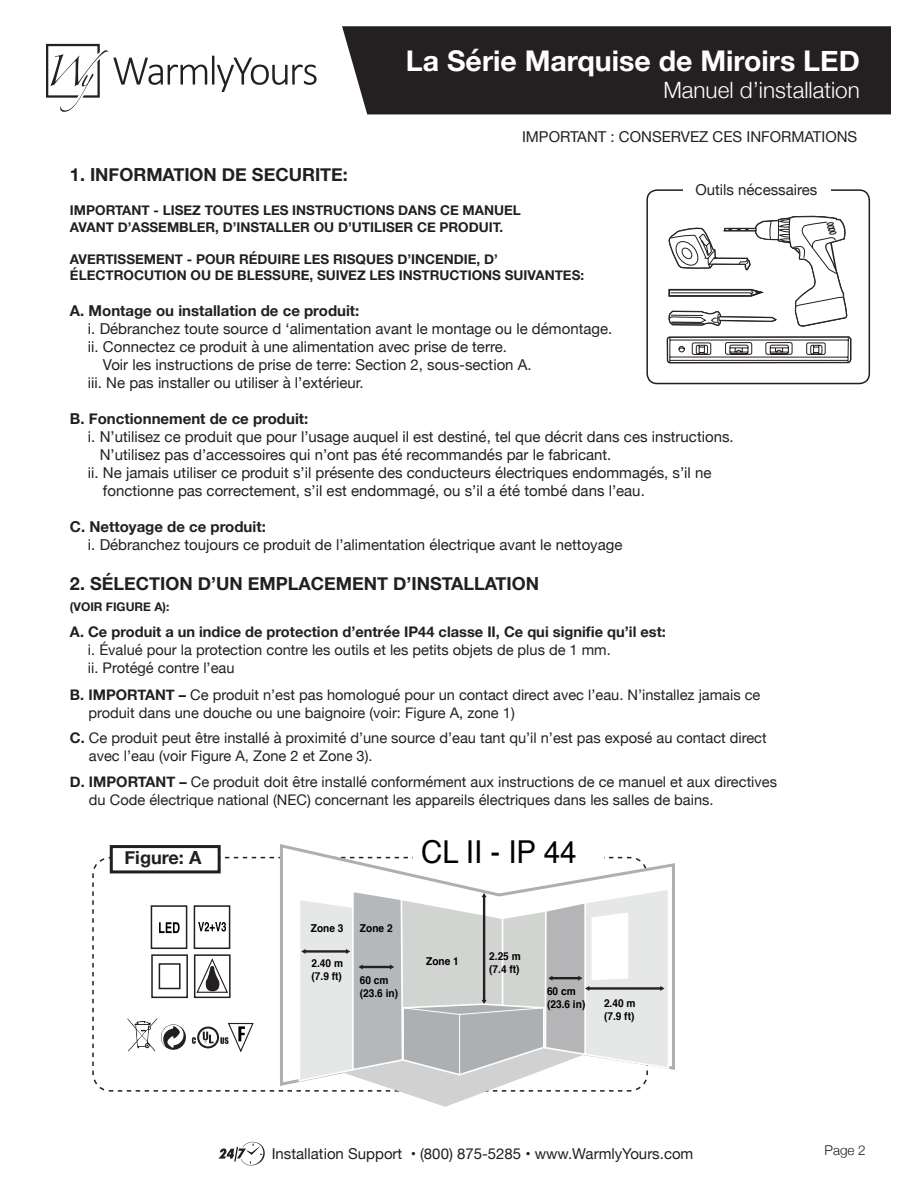
<style>
.page{position:relative;width:918px;height:1188px;background:#fff}
.page>*{position:absolute;margin:0;border:0;box-sizing:border-box;transform-origin:0 0}
.t1{font:31.5px "Helvetica";color:#000;scale:.93 1}
.t2{font:700 28.5px "Helvetica Neue";color:#fff}
.t3{font:300 22.5px "Helvetica Neue";color:#fff}
.t4{font:700 18.15px "Helvetica Neue";color:#231f20}
.t5{font:700 18px "Helvetica Neue";color:#231f20}
.t6{font:15px/18px "Helvetica Neue";color:#231f20}
.t7{font:700 15px "Helvetica Neue";color:#231f20}
.t8{font:14.7px/18px "Helvetica Neue";color:#231f20}
.t9{font:700 14.7px "Helvetica Neue";color:#231f20}
.t10{font:700 13.5px/16.2px "Helvetica Neue";color:#231f20}
.t11{font:300 13.5px "Helvetica Neue";color:#231f20}
.t12{font:700 12px "Helvetica Neue";color:#231f20}
.t13{font:700 10.95px/13px "Helvetica";color:#000;scale:.93 1}
.s1{font-weight:700}
</style>
<div class="page">
<div style="left:342px;top:26px;width:549px;height:88px;background:#241f21"></div>
<svg style="left:218px;top:1142px;width:47px;height:24px"></svg>
<svg style="left:92px;top:856px;width:182px;height:236px"></svg>
<svg style="left:278px;top:844px;width:397px;height:226px"></svg>
<svg style="left:118px;top:880px;width:552px;height:227px"></svg>
<div style="left:111px;top:847px;width:108px;height:25px;background:#fff"></div>
<div style="left:110px;top:845px;width:111px;height:28px;border:3px solid #231f20"></div>
<svg style="left:46px;top:44px;width:271px;height:68px"></svg>
<svg style="left:666px;top:215px;width:186px;height:149px"></svg>
<div style="left:646px;top:189px;width:224px;height:195px;border:2px solid #231f20;border-radius:10px"></div>
<div style="left:683px;top:180px;width:148px;height:20px;background:#fff"></div>
<p class="t2" style="left:406px;top:39px;width:455px">La Série Marquise de Miroirs LED</p>
<p class="t3" style="left:663px;top:72px;width:198px">Manuel d’installation</p>
<p class="t6" style="left:522px;top:128px;width:337px">IMPORTANT : CONSERVEZ CES INFORMATIONS</p>
<p class="t5" style="left:70px;top:161px;width:279px">1. INFORMATION DE SECURITE:</p>
<p class="t10" style="left:70px;top:203px;width:452px">IMPORTANT - LISEZ TOUTES LES INSTRUCTIONS DANS CE MANUEL<br>AVANT D’ASSEMBLER, D’INSTALLER OU D’UTILISER CE PRODUIT.</p>
<p class="t10" style="left:70px;top:251px;width:516px">AVERTISSEMENT - POUR RÉDUIRE LES RISQUES D’INCENDIE, D’<br>ÉLECTROCUTION OU DE BLESSURE, SUIVEZ LES INSTRUCTIONS SUIVANTES:</p>
<p class="t7" style="left:70px;top:299px;width:291px">A. Montage ou installation de ce produit:</p>
<p class="t6" style="left:88px;top:321px;width:526px">i. Débranchez toute source d ‘alimentation avant le montage ou le démontage.</p>
<p class="t6" style="left:103px;top:339px;width:430px;text-indent:-15px">ii. Connectez ce produit à une alimentation avec prise de terre.<br>Voir les instructions de prise de terre: Section 2, sous-section A.</p>
<p class="t6" style="left:88px;top:375px;width:277px">iii. Ne pas installer ou utiliser à l’extérieur.</p>
<p class="t7" style="left:70px;top:407px;width:240px">B. Fonctionnement de ce produit:</p>
<p class="t6" style="left:100px;top:429px;width:636px;text-indent:-12px">i. N’utilisez ce produit que pour l’usage auquel il est destiné, tel que décrit dans ces instructions.<br>N’utilisez pas d’accessoires qui n’ont pas été recommandés par le fabricant.</p>
<p class="t6" style="left:103px;top:465px;width:610px;text-indent:-15px">ii. Ne jamais utiliser ce produit s’il présente des conducteurs électriques endommagés, s’il ne fonctionne pas correctement, s’il est endommagé, ou s’il a été tombé dans l’eau.</p>
<p class="t7" style="left:70px;top:515px;width:197px">C. Nettoyage de ce produit:</p>
<p class="t6" style="left:88px;top:537px;width:536px">i. Débranchez toujours ce produit de l’alimentation électrique avant le nettoyage</p>
<p class="t5" style="left:70px;top:569px;width:471px">2. SÉLECTION D’UN EMPLACEMENT D’INSTALLATION</p>
<p class="t12" style="left:70px;top:598px;width:101px">(VOIR FIGURE A):</p>
<p class="t9" style="left:70px;top:620px;width:597px">A. Ce produit a un indice de protection d’entrée IP44 classe II, Ce qui signifie qu’il est:</p>
<p class="t8" style="left:88px;top:642px;width:524px">i. Évalué pour la protection contre les outils et les petits objets de plus de 1 mm.</p>
<p class="t8" style="left:88px;top:660px;width:148px">ii. Protégé contre l’eau</p>
<p class="t8" style="left:88px;top:687px;width:674px;text-indent:-18px"><span class="s1">B. IMPORTANT –</span> Ce produit n’est pas homologué pour un contact direct avec l’eau. N’installez jamais ce produit dans une douche ou une baignoire (voir: Figure A, zone 1)</p>
<p class="t8" style="left:89px;top:730px;width:679px;text-indent:-19px"><span class="s1">C.</span> Ce produit peut être installé à proximité d’une source d’eau tant qu’il n’est pas exposé au contact direct avec l’eau (voir Figure A, Zone 2 et Zone 3).</p>
<p class="t8" style="left:89px;top:774px;width:690px;text-indent:-19px"><span class="s1">D. IMPORTANT –</span> Ce produit doit être installé conformément aux instructions de ce manuel et aux directives du Code électrique national (NEC) concernant les appareils électriques dans les salles de bains.</p>
<p class="t6" style="left:695px;top:181px;width:123px">Outils nécessaires</p>
<p class="t4" style="left:125px;top:843px;width:78px">Figure: A</p>
<h1 class="t1" style="left:421px;top:828px;width:169px">CL II - IP 44</h1>
<p class="t13" style="left:311px;top:921px;width:37px">Zone 3</p>
<p class="t13" style="left:312px;top:957px;width:35px">2.40 m (7.9 ft)</p>
<p class="t13" style="left:360px;top:922px;width:37px">Zone 2</p>
<p class="t13" style="left:489px;top:949px;width:35px">2.25 m (7.4 ft)</p>
<p class="t13" style="left:426px;top:955px;width:37px">Zone 1</p>
<p class="t13" style="left:360px;top:974px;width:43px">60 cm (23.6 in)</p>
<p class="t13" style="left:547px;top:984px;width:43px">60 cm (23.6 in)</p>
<p class="t13" style="left:604px;top:997px;width:35px">2.40 m (7.9 ft)</p>
<p class="t6" style="left:272px;top:1146px;width:423px">Installation Support • (800) 875-5285 • www.WarmlyYours.com</p>
<p class="t11" style="left:825px;top:1140px;width:43px">Page 2</p>
</div>
